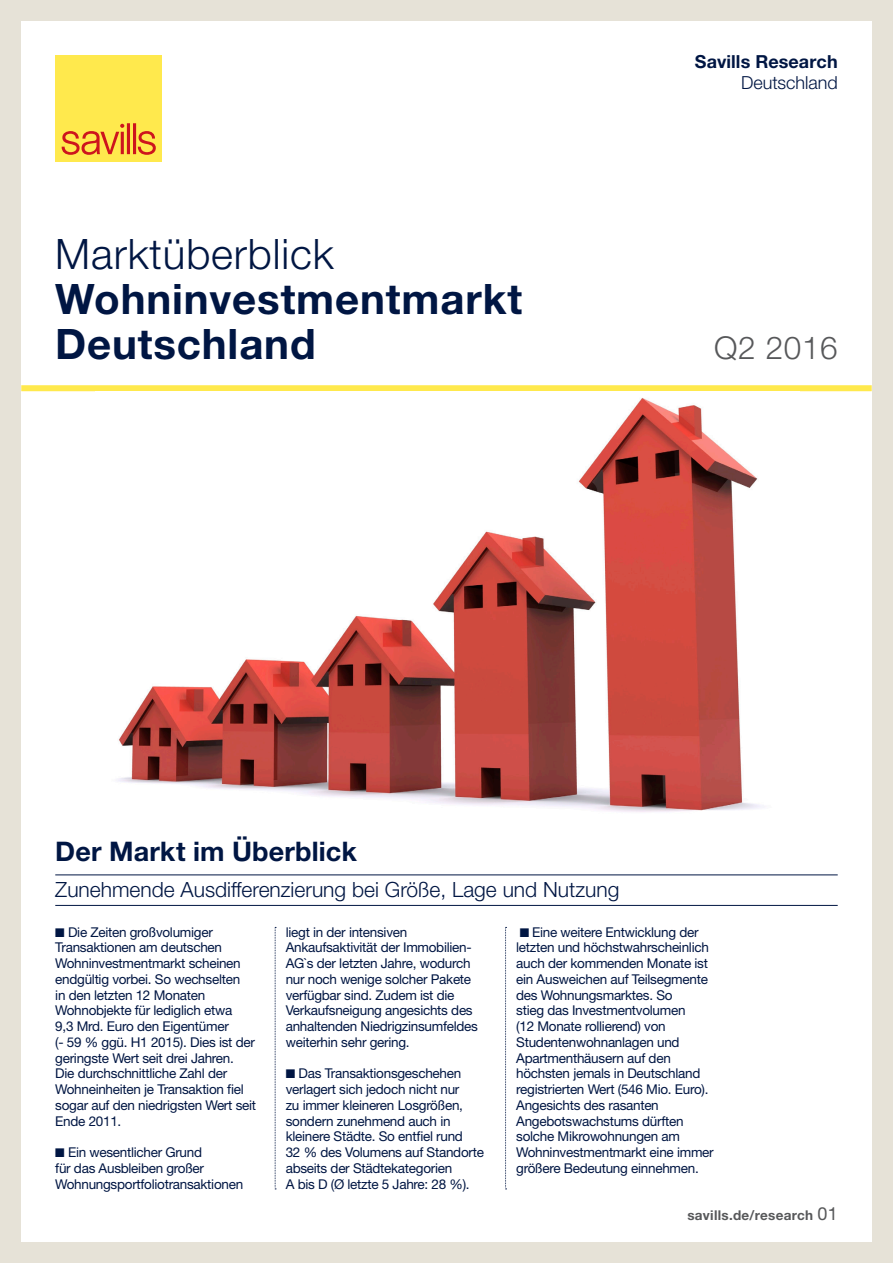
<style>
.page{position:relative;width:893px;height:1263px;background:#e6e2d7}
.page>*{position:absolute;margin:0;border:0;box-sizing:border-box;transform-origin:0 0}
.t1{font:700 42px/45px "Helvetica Neue LT Std";letter-spacing:.02em;color:#001643}
.t2{font:300 42px "Helvetica Neue LT Std";letter-spacing:.02em;color:#001643}
.t3{font:300 31.5px "Helvetica Neue LT Std";letter-spacing:.02em;color:#57585a}
.H_BoxoutHeadline{font:700 27px "Helvetica Neue LT Std";letter-spacing:.005em;color:#001643}
.H_BoxoutStrap{font:300 21px "Helvetica Neue LT Std";color:#001643}
.t4{font:700 18px "Helvetica Neue LT Std";letter-spacing:.005em;color:#001643}
.t5{font:300 18px "Helvetica Neue LT Std";color:#001643}
.H_Body{font:13.5px/15.8px "Helvetica Neue LT Std";letter-spacing:-.02em;color:#001643}
.t6{font:700 13.5px "Helvetica Neue LT Std";letter-spacing:.02em;color:#57585a}
.s1{font-weight:400;font-size:18px}
</style>
<div class="page">
<div style="left:21px;top:21px;width:851px;height:1221px;background:#fff"></div>
<div style="left:55px;top:55px;width:107px;height:107px;background:#ffe94d"></div>
<svg style="left:62px;top:123px;width:94px;height:32px"></svg>
<div style="left:21px;top:385px;width:851px;height:6px;background:#ffe94d"></div>
<hr style="left:55px;top:874px;width:783px;height:1px;background:#001643">
<hr style="left:55px;top:905px;width:783px;height:1px;background:#001643">
<svg style="left:275px;top:927px;width:1px;height:262px"></svg>
<svg style="left:505px;top:927px;width:2px;height:262px"></svg>
<img style="left:118px;top:398px;width:643px;height:414px">
<p class="t2" style="left:55px;top:229px;width:280px">Marktüberblick</p>
<p class="t1" style="left:55px;top:276px;width:468px">Wohninvestmentmarkt<br>Deutschland</p>
<p class="t4" style="left:695px;top:51px;width:144px">Savills Research</p>
<p class="t5" style="left:741px;top:72px;width:98px">Deutschland</p>
<p class="t3" style="left:714px;top:329px;width:125px">Q2 2016</p>
<p class="H_BoxoutHeadline" style="left:55px;top:835px;width:303px">Der Markt im Überblick</p>
<p class="H_BoxoutStrap" style="left:55px;top:876px;width:566px">Zunehmende Ausdifferenzierung bei Größe, Lage und Nutzung</p>
<p class="H_Body" style="left:55px;top:924px;width:202px">■ Die Zeiten großvolumiger<br>Transaktionen am deutschen<br>Wohninvestmentmarkt scheinen endgültig vorbei. So wechselten<br>in den letzten 12 Monaten<br>Wohnobjekte für lediglich etwa<br>9,3 Mrd. Euro den Eigentümer<br>(- 59 % ggü. H1 2015). Dies ist der geringste Wert seit drei Jahren.<br>Die durchschnittliche Zahl der<br>Wohneinheiten je Transaktion fiel sogar auf den niedrigsten Wert seit<br>Ende 2011.</p>
<p class="H_Body" style="left:55px;top:1144px;width:189px">■ Ein wesentlicher Grund<br>für das Ausbleiben großer<br>Wohnungsportfoliotransaktionen</p>
<p class="H_Body" style="left:286px;top:924px;width:194px">liegt in der intensiven<br>Ankaufsaktivität der Immobilien-<br>AG`s der letzten Jahre, wodurch nur noch wenige solcher Pakete verfügbar sind. Zudem ist die<br>Verkaufsneigung angesichts des anhaltenden Niedrigzinsumfeldes weiterhin sehr gering.</p>
<p class="H_Body" style="left:286px;top:1065px;width:200px">■ Das Transaktionsgeschehen verlagert sich jedoch nicht nur<br>zu immer kleineren Losgrößen, sondern zunehmend auch in kleinere Städte. So entfiel rund<br>32 % des Volumens auf Standorte abseits der Städtekategorien<br>A bis D (Ø letzte 5 Jahre: 28 %).</p>
<p class="H_Body" style="left:516px;top:924px;width:199px">■ Eine weitere Entwicklung der letzten und höchstwahrscheinlich auch der kommenden Monate ist ein Ausweichen auf Teilsegmente des Wohnungsmarktes. So<br>stieg das Investmentvolumen<br>(12 Monate rollierend) von<br>Studentenwohnanlagen und<br>Apartmenthäusern auf den höchsten jemals in Deutschland registrierten Wert (546 Mio. Euro).<br>Angesichts des rasanten<br>Angebotswachstums dürften solche Mikrowohnungen am<br>Wohninvestmentmarkt eine immer größere Bedeutung einnehmen.</p>
<p class="t6" style="left:687px;top:1207px;width:152px">savills.de/research <span class="s1">01</span></p>
</div>
